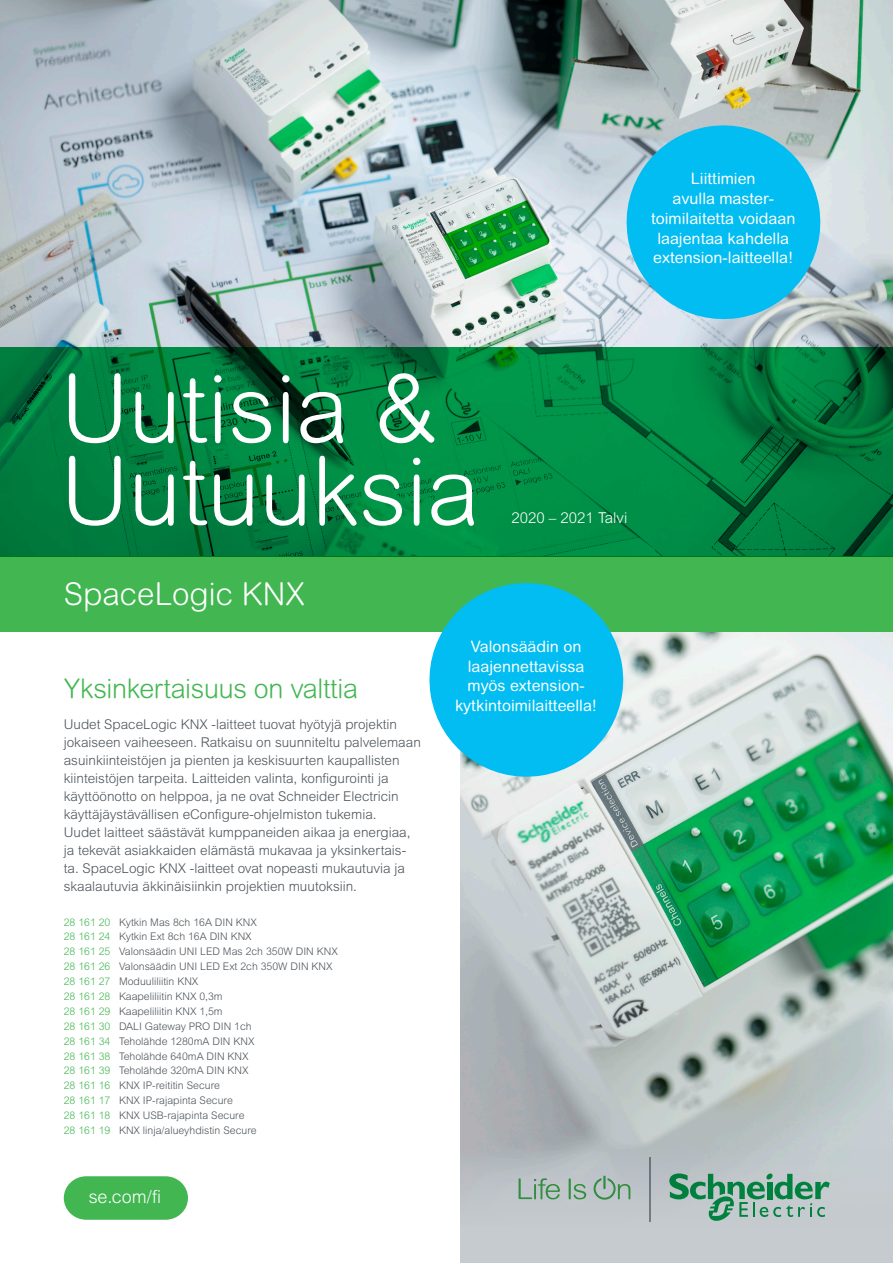
<style>
.page{position:relative;width:893px;height:1263px;background:#fff}
.page>*{position:absolute;margin:0;border:0;box-sizing:border-box;transform-origin:0 0}
.t1{font:300 94.5px/82.5px "Arial Rounded MT Pro";color:#fff}
.t2{font:300 31.5px "Arial Rounded MT Pro";color:#fff}
.t3{font:300 27px "Arial Rounded MT Pro";letter-spacing:-.01em;color:#42b751}
.Cover_Capsule{font:300 18px "Arial MT Std";color:#fff}
.Title_Style_01_Green{font:15.75px/19.6px "Arial Rounded MT Pro";color:#fff;text-align:center}
.t4{font:300 15px "Arial MT Std";color:#fff}
.t5{font:300 13.5px/18px "Arial MT Std";color:#4d545a}
.Taulukkoteksti{font:300 10.5px "Arial MT Std";color:#4d545a}
.Snro{font:300 10.5px "Arial MT Std";color:#42b751}
</style>
<div class="page">
<div style="left:461px;top:583px;width:432px;height:680px;background:#c6cbcf"></div>
<img style="left:461px;top:631px;width:432px;height:591px">
<img style="left:0;top:0;width:893px;height:347px">
<div style="left:0;top:556px;width:893px;height:75px;background:#42b751"></div>
<svg style="left:0;top:347px;width:893px;height:209px;background:#00803f"></svg>
<svg style="left:519px;top:1178px;width:41px;height:21px"></svg>
<svg style="left:569px;top:1178px;width:17px;height:21px"></svg>
<svg style="left:594px;top:1176px;width:36px;height:24px"></svg>
<svg style="left:669px;top:1173px;width:161px;height:49px"></svg>
<hr style="left:649px;top:1157px;width:1px;height:64px;background:#959ea4">
<svg style="left:64px;top:1176px;width:124px;height:44px;background:#52bd60"></svg>
<svg style="left:619px;top:118px;width:208px;height:208px;background:#3ec1e7"></svg>
<svg style="left:422px;top:583px;width:208px;height:201px"></svg>
<p class="Title_Style_01_Green" style="left:651px;top:170px;width:146px">Liittimien<br>avulla master&shy;toimilaitetta voidaan laajentaa kahdella extension-laitteella!</p>
<p class="t1" style="left:61px;top:372px;width:420px">Uutisia &amp;<br>Uutuuksia</p>
<p class="t2" style="left:64px;top:576px;width:243px">SpaceLogic KNX</p>
<p class="t4" style="left:511px;top:509px;width:118px">2020 – 2021 Talvi</p>
<p class="t3" style="left:64px;top:673px;width:296px">Yksinkertaisuus on valttia</p>
<p class="t5" style="left:64px;top:715px;width:359px">Uudet SpaceLogic KNX -laitteet tuovat hyötyjä projektin jokaiseen vaiheeseen. Ratkaisu on suunniteltu palvelemaan asuinkiinteistöjen ja pienten ja keskisuurten kaupallisten kiinteistöjen tarpeita. Laitteiden valinta, konfigurointi ja käyttöönotto on helppoa, ja ne ovat Schneider Electricin käyttäjäystävällisen eConfigure-ohjelmiston tukemia.<br>Uudet laitteet säästävät kumppaneiden aikaa ja energiaa, ja tekevät asiakkaiden elämästä mukavaa ja yksinkertais&shy;ta. SpaceLogic KNX -laitteet ovat nopeasti mukautuvia ja skaalautuvia äkkinäisiinkin projektien muutoksiin.</p>
<p class="Snro" style="left:64px;top:916px;width:48px">28 161 20</p>
<p class="Taulukkoteksti" style="left:119px;top:916px;width:139px">Kytkin Mas 8ch 16A DIN KNX</p>
<p class="Snro" style="left:64px;top:931px;width:48px">28 161 24</p>
<p class="Taulukkoteksti" style="left:119px;top:931px;width:134px">Kytkin Ext 8ch 16A DIN KNX</p>
<p class="Snro" style="left:64px;top:946px;width:48px">28 161 25</p>
<p class="Taulukkoteksti" style="left:119px;top:946px;width:220px">Valonsäädin UNI LED Mas 2ch 350W DIN KNX</p>
<p class="Snro" style="left:64px;top:960px;width:48px">28 161 26</p>
<p class="Taulukkoteksti" style="left:119px;top:960px;width:215px">Valonsäädin UNI LED Ext 2ch 350W DIN KNX</p>
<p class="Snro" style="left:64px;top:975px;width:48px">28 161 27</p>
<p class="Taulukkoteksti" style="left:119px;top:975px;width:81px">Moduuliliitin KNX</p>
<p class="Snro" style="left:64px;top:990px;width:48px">28 161 28</p>
<p class="Taulukkoteksti" style="left:119px;top:990px;width:105px">Kaapeliliitin KNX 0,3m</p>
<p class="Snro" style="left:64px;top:1005px;width:48px">28 161 29</p>
<p class="Taulukkoteksti" style="left:119px;top:1005px;width:105px">Kaapeliliitin KNX 1,5m</p>
<p class="Snro" style="left:64px;top:1020px;width:48px">28 161 30</p>
<p class="Taulukkoteksti" style="left:119px;top:1020px;width:134px">DALI Gateway PRO DIN 1ch</p>
<p class="Snro" style="left:64px;top:1035px;width:48px">28 161 34</p>
<p class="Taulukkoteksti" style="left:119px;top:1035px;width:137px">Teholähde 1280mA DIN KNX</p>
<p class="Snro" style="left:64px;top:1050px;width:48px">28 161 38</p>
<p class="Taulukkoteksti" style="left:119px;top:1050px;width:131px">Teholähde 640mA DIN KNX</p>
<p class="Snro" style="left:64px;top:1065px;width:48px">28 161 39</p>
<p class="Taulukkoteksti" style="left:119px;top:1065px;width:131px">Teholähde 320mA DIN KNX</p>
<p class="Snro" style="left:64px;top:1079px;width:48px">28 161 16</p>
<p class="Taulukkoteksti" style="left:119px;top:1079px;width:102px">KNX IP-reititin Secure</p>
<p class="Snro" style="left:64px;top:1094px;width:48px">28 161 17</p>
<p class="Taulukkoteksti" style="left:119px;top:1094px;width:115px">KNX IP-rajapinta Secure</p>
<p class="Snro" style="left:64px;top:1109px;width:48px">28 161 18</p>
<p class="Taulukkoteksti" style="left:119px;top:1109px;width:127px">KNX USB-rajapinta Secure</p>
<p class="Snro" style="left:64px;top:1124px;width:48px">28 161 19</p>
<p class="Taulukkoteksti" style="left:119px;top:1124px;width:139px">KNX linja/alueyhdistin Secure</p>
<p class="Cover_Capsule" style="left:89px;top:1187px;width:74px">se.com/fi</p>
<p class="Title_Style_01_Green" style="left:455px;top:637px;width:144px">Valonsäädin on laajennettavissa myös extension&shy;kytkintoimilaitteella!</p>
</div>
